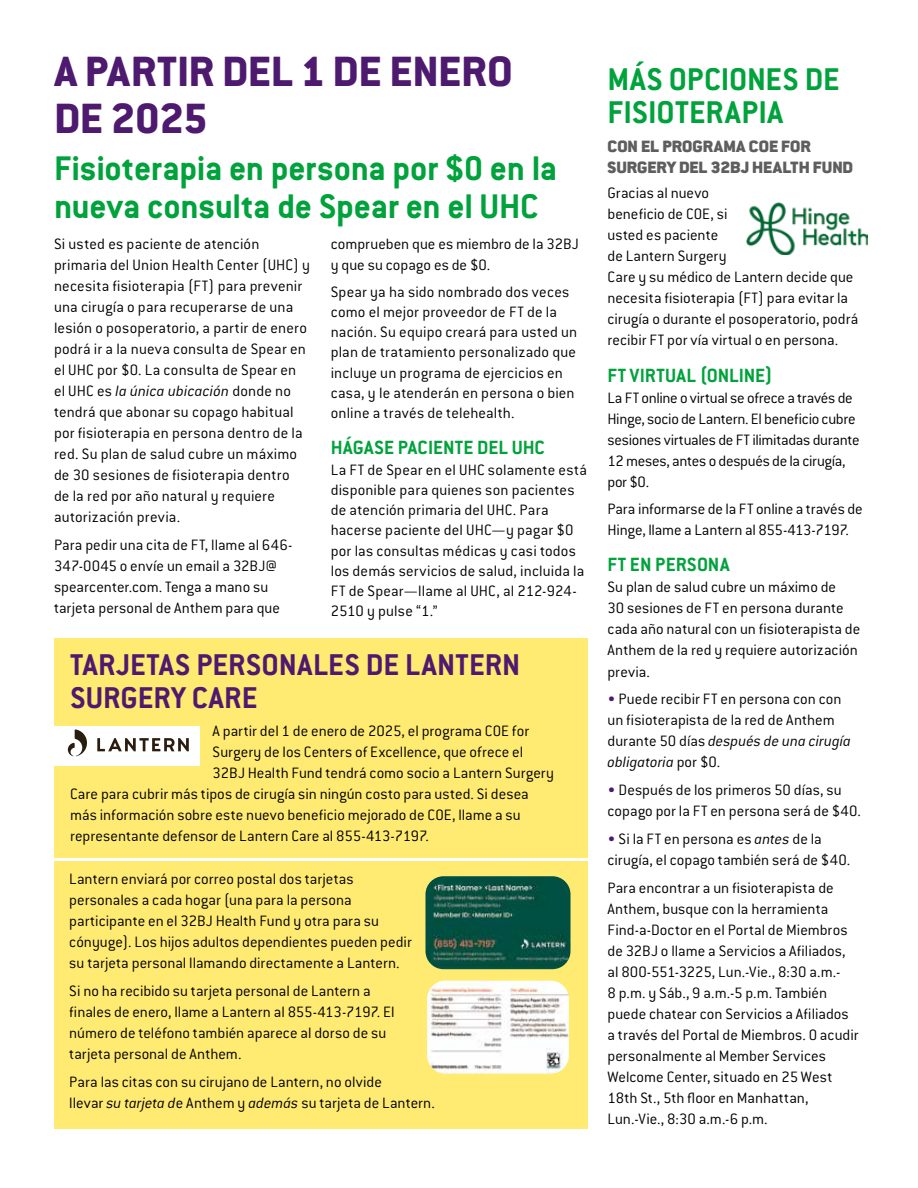
<style>
.page{position:relative;width:918px;height:1188px;background:#fff}
.page>*{position:absolute;margin:0;border:0;box-sizing:border-box;transform-origin:0 0}
.t1{font:800 46.5px/46.5px "Conduit ITC Pro";letter-spacing:-.01em;color:#4e1a6f}
.t2{font:700 37.5px/37.5px "Conduit ITC Pro";letter-spacing:-.005em;color:#00a23c}
.t3{font:700 34.5px/33px "Conduit ITC Pro";letter-spacing:.01em;color:#00a23c}
.t4{font:700 33px/33px "Conduit ITC Pro";letter-spacing:.005em;color:#4e1a6f}
.t5{font:700 21px "Conduit ITC Pro";letter-spacing:.01em;color:#00a23c}
.t6{font:900 18px/21px "Conduit ITC Pro";color:#5e5e5f}
.t7{font:300 16.5px/21px "Conduit ITC Pro";letter-spacing:.005em;color:#000}
.t8{font:300 16.5px/21px "Conduit ITC Pro";letter-spacing:-.02em;color:#000}
.t9{font:300 16.5px/21px "Conduit ITC Pro";letter-spacing:-.015em;color:#000}
.s1{font-style:italic}
.s2{color:#4e1a6f}
</style>
<div class="page">
<div style="left:54px;top:638px;width:533px;height:220px;background:#ffea72"></div>
<div style="left:54px;top:861px;width:533px;height:268px;background:#ffea72"></div>
<div style="left:54px;top:726px;width:145px;height:40px;background:#fff"></div>
<svg style="left:97px;top:738px;width:92px;height:13px"></svg>
<svg style="left:68px;top:729px;width:19px;height:27px"></svg>
<img style="left:425px;top:876px;width:146px;height:93px">
<img style="left:427px;top:981px;width:142px;height:93px">
<img style="left:746px;top:203px;width:122px;height:51px">
<h1 class="t1" style="left:54px;top:48px;width:460px">A PARTIR DEL 1 DE ENERO<br>DE 2025</h1>
<h2 class="t2" style="left:54px;top:149px;width:505px">Fisioterapia en persona por $0 en la nueva consulta de Spear en el UHC</h2>
<p class="t7" style="left:54px;top:233px;width:258px">Si usted es paciente de atención primaria del Union Health Center (UHC) y necesita fisioterapia (FT) para prevenir una cirugía o para recuperarse de una lesión o posoperatorio, a partir de enero podrá ir a la nueva consulta de Spear en el UHC por $0. La consulta de Spear en el UHC es <span class="s1">la única ubicación</span> donde no tendrá que abonar su copago habitual por fisioterapia en persona dentro de la red. Su plan de salud cubre un máximo de 30 sesiones de fisioterapia dentro<br>de la red por año natural y requiere autorización previa.</p>
<p class="t7" style="left:54px;top:534px;width:240px">Para pedir una cita de FT, llame al 646- 347-0045 o envíe un email a 32BJ@ spearcenter.com. Tenga a mano su tarjeta personal de Anthem para que</p>
<p class="t7" style="left:331px;top:233px;width:250px">comprueben que es miembro de la 32BJ y que su copago es de $0.</p>
<p class="t7" style="left:331px;top:282px;width:248px;line-height:20.2px">Spear ya ha sido nombrado dos veces como el mejor proveedor de FT de la nación. Su equipo creará para usted un plan de tratamiento personalizado que incluye un programa de ejercicios en casa, y le atenderán en persona o bien online a través de telehealth.</p>
<p class="t5" style="left:331px;top:436px;width:216px">HÁGASE PACIENTE DEL UHC</p>
<p class="t7" style="left:331px;top:459px;width:258px;line-height:20.2px">La FT de Spear en el UHC solamente está disponible para quienes son pacientes de atención primaria del UHC. Para hacerse paciente del UHC—y pagar $0 por las consultas médicas y casi todos los demás servicios de salud, incluida la FT de Spear—llame al UHC, al 212-924- 2510 y pulse “1.”</p>
<h3 class="t4" style="left:70px;top:648px;width:452px">TARJETAS PERSONALES DE LANTERN<br>SURGERY CARE</h3>
<p class="t7" style="left:213px;top:721px;width:318px">A partir del 1 de enero de 2025, el programa COE for</p>
<p class="t7" style="left:213px;top:742px;width:312px">Surgery de los Centers of Excellence, que ofrece el</p>
<p class="t7" style="left:213px;top:763px;width:343px">32BJ Health Fund tendrá como socio a Lantern Surgery</p>
<p class="t7" style="left:70px;top:784px;width:460px">Care para cubrir más tipos de cirugía sin ningún costo para usted. Si desea</p>
<p class="t7" style="left:70px;top:805px;width:452px">más información sobre este nuevo beneficio mejorado de COE, llame a su</p>
<p class="t7" style="left:70px;top:826px;width:360px">representante defensor de Lantern Care al 855-413-7197.</p>
<p class="t7" style="left:69px;top:869px;width:344px">Lantern enviará por correo postal dos tarjetas personales a cada hogar (una para la persona participante en el 32BJ Health Fund y otra para su cónyuge). Los hijos adultos dependientes pueden pedir su tarjeta personal llamando directamente a Lantern.</p>
<p class="t7" style="left:69px;top:980px;width:327px">Si no ha recibido su tarjeta personal de Lantern a finales de enero, llame a Lantern al 855-413-7197. El número de teléfono también aparece al dorso de su tarjeta personal de Anthem.</p>
<p class="t7" style="left:69px;top:1071px;width:367px">Para las citas con su cirujano de Lantern, no olvide<br>llevar <span class="s1">su tarjeta d</span>e Anthem y <span class="s1">además</span> su tarjeta de Lantern.</p>
<h3 class="t3" style="left:608px;top:62px;width:234px">MÁS OPCIONES DE<br>FISIOTERAPIA</h3>
<p class="t6" style="left:608px;top:135px;width:247px">CON EL PROGRAMA COE FOR<br>SURGERY DEL 32BJ HEALTH FUND</p>
<p class="t7" style="left:608px;top:183px;width:252px">Gracias al nuevo<br>beneficio de COE, si<br>usted es paciente<br>de Lantern Surgery<br>Care y su médico de Lantern decide que necesita fisioterapia (FT) para evitar la cirugía o durante el posoperatorio, podrá recibir FT por vía virtual o en persona.</p>
<p class="t5" style="left:608px;top:363px;width:167px">FT VIRTUAL (ONLINE)</p>
<p class="t8" style="left:608px;top:387px;width:254px">La FT online o virtual se ofrece a través de Hinge, socio de Lantern. El beneficio cubre sesiones virtuales de FT ilimitadas durante 12 meses, antes o después de la cirugía, por $0.</p>
<p class="t9" style="left:608px;top:499px;width:257px">Para informarse de la FT online a través de<br>Hinge, llame a Lantern al 855-413-7197.</p>
<p class="t5" style="left:608px;top:553px;width:123px">FT EN PERSONA</p>
<p class="t7" style="left:608px;top:577px;width:254px">Su plan de salud cubre un máximo de<br>30 sesiones de FT en persona durante cada año natural con un fisioterapista de<br>Anthem de la red y requiere autorización previa.</p>
<p class="t7" style="left:608px;top:689px;width:245px"><span class="s2">•</span> Puede recibir FT en persona con con un fisioterapista de la red de Anthem durante 50 días <span class="s1">después de una cirugía obligatoria</span> por $0.</p>
<p class="t7" style="left:608px;top:780px;width:255px"><span class="s2">•</span> Después de los primeros 50 días, su copago por la FT en persona será de $40.</p>
<p class="t7" style="left:608px;top:828px;width:244px"><span class="s2">•</span> Si la FT en persona es <span class="s1">antes</span> de la cirugía, el copago también será de $40.</p>
<p class="t7" style="left:608px;top:877px;width:253px">Para encontrar a un fisioterapista de Anthem, busque con la herramienta Find-a-Doctor en el Portal de Miembros de 32BJ o llame a Servicios a Afiliados, al 800-551-3225, Lun.-Vie., 8:30 a.m.-<br>8 p.m. y Sáb., 9 a.m.-5 p.m. También puede chatear con Servicios a Afiliados a través del Portal de Miembros. O acudir personalmente al Member Services Welcome Center, situado en 25 West 18th St., 5th floor en Manhattan, Lun.-Vie., 8:30 a.m.-6 p.m.</p>
</div>
